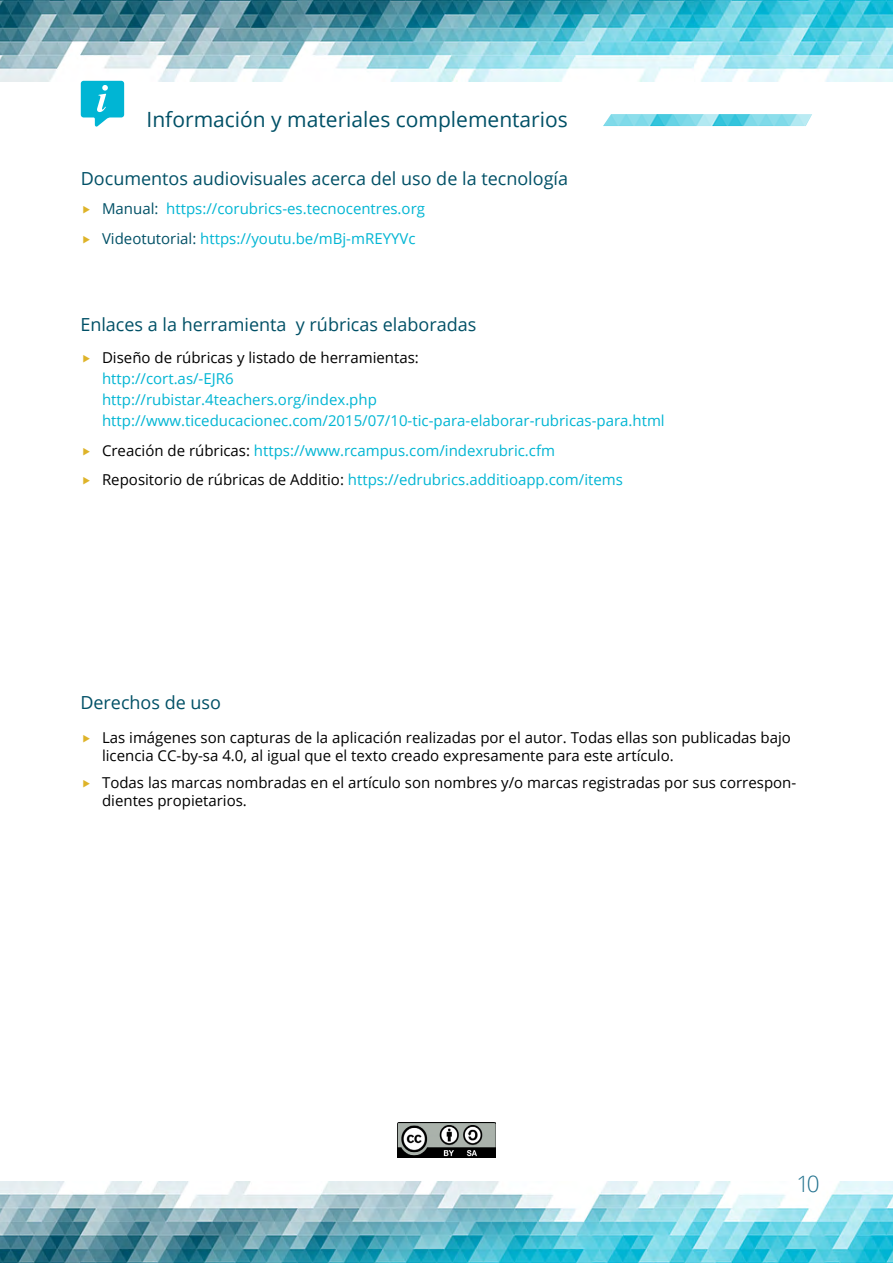
<style>
.page{position:relative;width:893px;height:1263px;background:#fff}
.page>*{position:absolute;margin:0;border:0;box-sizing:border-box;transform-origin:0 0}
.t1{font:300 22.5px "Open Sans";color:#22728e}
.t2{font:21px "Open Sans";color:#005066}
.t3{font:18px "Open Sans";color:#005066}
.t4{font:15px/29.5px "Open Sans";color:#00b5d3}
.t5{font:15px/18px "Open Sans";color:#000}
.s1{color:#005066}
.s2{color:#000}
</style>
<div class="page">
<img style="left:0;top:0;width:893px;height:81px">
<img style="left:0;top:1182px;width:893px;height:81px">
<img style="left:397px;top:1123px;width:99px;height:34px">
<svg style="left:81px;top:81px;width:43px;height:46px"></svg>
<img style="left:603px;top:114px;width:209px;height:12px">
<h2 class="t2" style="left:147px;top:105px;width:423px">Información y materiales complementarios</h2>
<p class="t3" style="left:81px;top:166px;width:489px">Documentos audiovisuales acerca del uso de la tecnología</p>
<p class="t4" style="left:102px;top:194px;width:324px"><span class="s1">Manual:</span> https://corubrics-es.tecnocentres.org<br><span class="s1">Videotutorial:</span> https://youtu.be/mBj-mREYYVc</p>
<p class="t3" style="left:80px;top:312px;width:397px">Enlaces a la herramienta y rúbricas elaboradas</p>
<p class="t5" style="left:102px;top:348px;width:318px">Diseño de rúbricas y listado de herramientas:</p>
<p class="t4" style="left:102px;top:368px;width:564px;line-height:21px">http://cort.as/-EJR6<br>http://rubistar.4teachers.org/index.php http://www.ticeducacionec.com/2015/07/10-tic-para-elaborar-rubricas-para.html</p>
<p class="t4" style="left:102px;top:435px;width:522px"><span class="s2">Creación de rúbricas:</span> https://www.rcampus.com/indexrubric.cfm<br><span class="s2">Repositorio de rúbricas de Additio:</span> https://edrubrics.additioapp.com/items</p>
<p class="t3" style="left:80px;top:690px;width:142px">Derechos de uso</p>
<p class="t5" style="left:102px;top:729px;width:690px">Las imágenes son capturas de la aplicación realizadas por el autor. Todas ellas son publicadas bajo licencia CC-by-sa 4.0, al igual que el texto creado expresamente para este artículo.</p>
<p class="t5" style="left:102px;top:773px;width:696px">Todas las marcas nombradas en el artículo son nombres y/o marcas registradas por sus correspon&shy;dientes propietarios.</p>
<h1 class="t1" style="left:797px;top:1168px;width:25px">10</h1>
</div>
